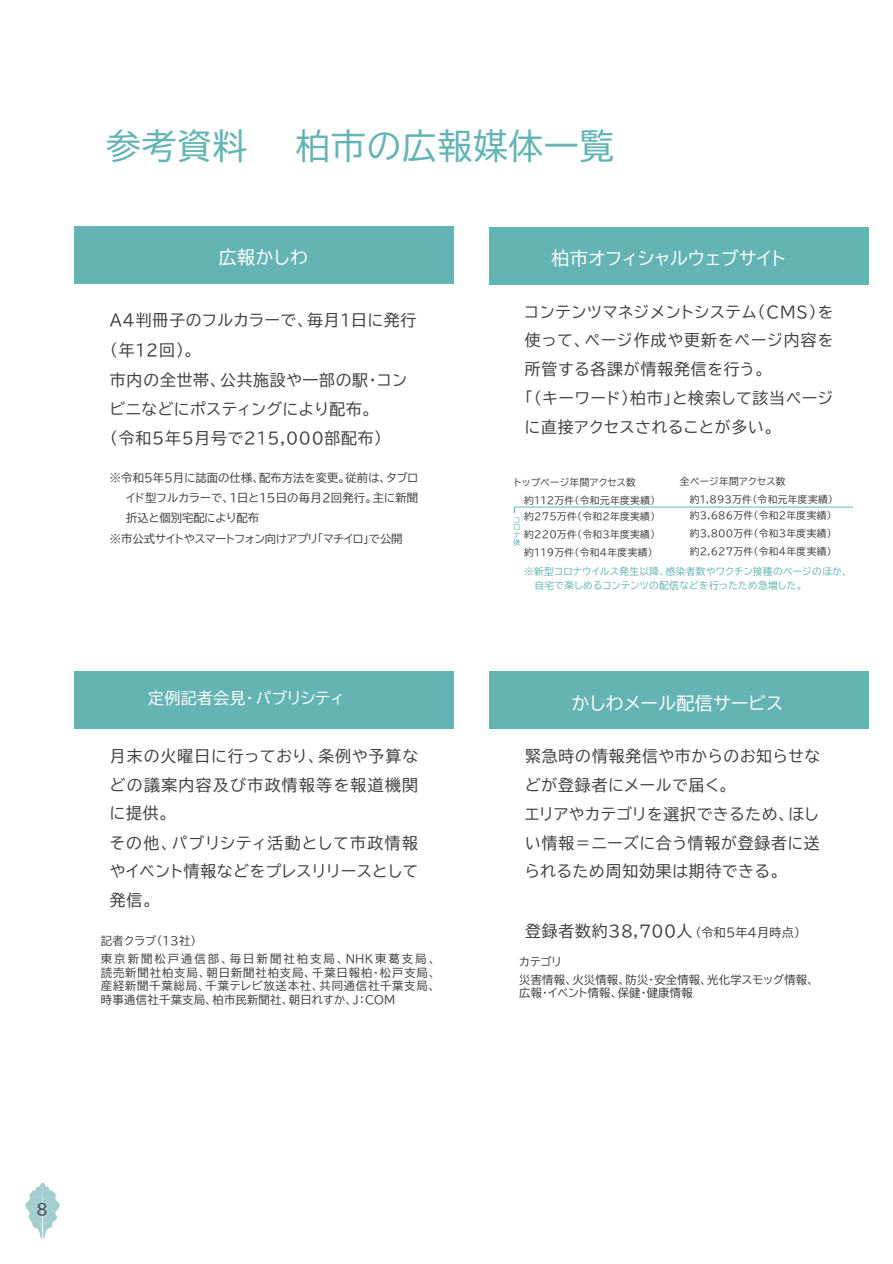
<style>
.page{position:relative;width:893px;height:1264px;background:#fff}
.page>*{position:absolute;margin:0;border:0;box-sizing:border-box;transform-origin:0 0}
.t1{font:34.5px "BIZ UDP Gothic";letter-spacing:.025em;color:#65b4b4}
.t2{font:18px "BIZ UDP Gothic";letter-spacing:.02em;color:#fff}
.t3{font:15.9px/28.3px "BIZ UDP Gothic";letter-spacing:.055em;color:#414042;text-align:justify}
.t4{font:15.9px "BIZ UDP Gothic";letter-spacing:.025em;color:#fff}
.t5{font:15px "BIZ UDP Gothic";color:#414042}
.t6{font:11.4px/13.5px "BIZ UDP Gothic";letter-spacing:.015em;color:#414042;text-align:justify}
.t7{font:9.75px "BIZ UDP Gothic";letter-spacing:.035em;color:#414042}
.t8{font:9.75px/13.5px "BIZ UDP Gothic";letter-spacing:.035em;color:#65b4b4}
.t9{font:7.5px/7.5px "BIZ UDP Gothic";color:#65b4b4}
.s1{font-size:12px}
</style>
<div class="page">
<div style="left:74px;top:226px;width:379px;height:57px;background:#65b4b4"></div>
<div style="left:489px;top:226px;width:379px;height:58px;background:#65b4b4"></div>
<div style="left:74px;top:671px;width:379px;height:57px;background:#65b4b4"></div>
<div style="left:489px;top:671px;width:379px;height:57px;background:#65b4b4"></div>
<svg style="left:26px;top:1182px;width:34px;height:55px"></svg>
<svg style="left:513px;top:506px;width:340px;height:7px"></svg>
<p class="t1" style="left:106px;top:129px;width:142px">参考資料</p>
<p class="t1" style="left:296px;top:129px;width:320px">柏市の広報媒体一覧</p>
<p class="t2" style="left:219px;top:248px;width:91px">広報かしわ</p>
<p class="t3" style="left:110px;top:306px;width:308px">Ａ４判冊子のフルカラーで、毎月１日に発行</p>
<p class="t3" style="left:110px;top:336px;width:86px">（年12回）。</p>
<p class="t3" style="left:110px;top:366px;width:298px">市内の全世帯、公共施設や一部の駅・コンビニなどにポスティングにより配布。</p>
<p class="t3" style="left:110px;top:424px;width:274px">（令和５年５月号で215,000部配布）</p>
<p class="t6" style="left:126px;top:468px;width:293px;line-height:19.6px;text-indent:-16px">※令和５年５月に誌面の仕様、配布方法を変更。従前は、タブロイド型フルカラーで、１日と１５日の毎月２回発行。主に新聞折込と個別宅配により配布</p>
<p class="t6" style="left:110px;top:532px;width:294px">※市公式サイトやスマートフォン向けアプリ「マチイロ」で公開</p>
<p class="t4" style="left:148px;top:690px;width:197px">定例記者会見・パブリシティ</p>
<p class="t3" style="left:110px;top:742px;width:310px">月末の火曜日に行っており、条例や予算などの議案内容及び市政情報等を報道機関に提供。</p>
<p class="t3" style="left:110px;top:828px;width:310px">その他、パブリシティ活動として市政情報やイベント情報などをプレスリリースとして発信。</p>
<p class="t6" style="left:101px;top:934px;width:97px">記者クラブ（１３社）</p>
<p class="t6" style="left:101px;top:952px;width:336px">東京新聞松戸通信部、毎日新聞社柏支局、NHK東葛支局、読売新聞社柏支局、朝日新聞社柏支局、千葉日報柏・松戸支局、産経新聞千葉総局、千葉テレビ放送本社、共同通信社千葉支局、時事通信社千葉支局、柏市民新聞社、朝日れすか、J：COM</p>
<p class="t2" style="left:551px;top:249px;width:235px">柏市オフィシャルウェブサイト</p>
<p class="t3" style="left:525px;top:297px;width:310px">コンテンツマネジメントシステム（CMS）を使って、ページ作成や更新をページ内容を所管する各課が情報発信を行う。</p>
<p class="t3" style="left:525px;top:384px;width:310px">「（キーワード）柏市」と検索して該当ページに直接アクセスされることが多い。</p>
<p class="t7" style="left:680px;top:476px;width:107px">全ページ年間アクセス数</p>
<p class="t7" style="left:689px;top:494px;width:145px">約1,893万件（令和元年度実績）</p>
<p class="t7" style="left:689px;top:510px;width:143px">約3,686万件（令和2年度実績）</p>
<p class="t7" style="left:689px;top:528px;width:143px">約3,800万件（令和3年度実績）</p>
<p class="t7" style="left:689px;top:546px;width:143px">約2,627万件（令和4年度実績）</p>
<p class="t7" style="left:514px;top:477px;width:123px">トップページ年間アクセス数</p>
<p class="t7" style="left:524px;top:495px;width:133px">約112万件（令和元年度実績）</p>
<p class="t7" style="left:524px;top:511px;width:133px">約275万件（令和2年度実績）</p>
<p class="t7" style="left:524px;top:529px;width:133px">約220万件（令和3年度実績）</p>
<p class="t7" style="left:524px;top:547px;width:130px">約119万件（令和4年度実績）</p>
<p class="t8" style="left:534px;top:564px;width:315px;text-indent:-10px">※新型コロナウイルス発生以降、感染者数やワクチン接種のページのほか、自宅で楽しめるコンテンツの配信などを行ったため急増した。</p>
<p class="t9" style="left:513px;top:516px;width:9px">コロナ後</p>
<p class="t2" style="left:572px;top:693px;width:213px">かしわメール配信サービス</p>
<p class="t3" style="left:525px;top:741px;width:296px">緊急時の情報発信や市からのお知らせなどが登録者にメールで届く。</p>
<p class="t3" style="left:525px;top:800px;width:296px">エリアやカテゴリを選択できるため、ほしい情報＝ニーズに合う情報が登録者に送られるため周知効果は期待できる。</p>
<p class="t3" style="left:525px;top:916px;width:276px">登録者数約38,700人<span class="s1">（令和5年4月時点）</span></p>
<p class="t6" style="left:519px;top:954px;width:44px">カテゴリ</p>
<p class="t6" style="left:519px;top:972px;width:296px">災害情報、火災情報、防災・安全情報、光化学スモッグ情報、広報・イベント情報、保健・健康情報</p>
<p class="t5" style="left:37px;top:1201px;width:13px">8</p>
</div>
